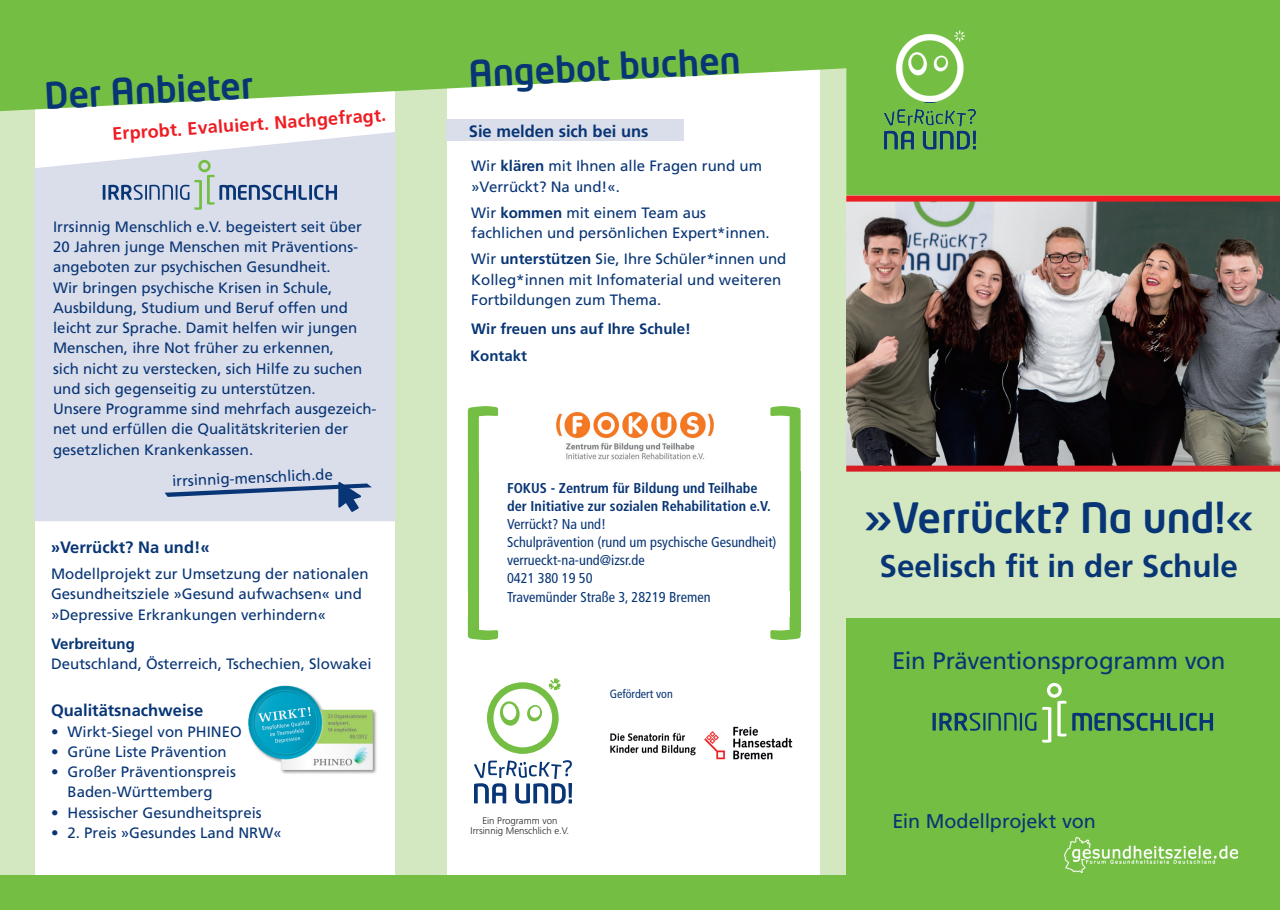
<style>
.page{position:relative;width:1280px;height:910px;background:#fff}
.page>*{position:absolute;margin:0;border:0;box-sizing:border-box;transform-origin:0 0}
.t1{font:500 41.25px "Neo Tech Pro";color:#083575}
.t2{font:500 36px "Neo Tech Pro";color:#083575}
.t3{font:700 31.5px "Frutiger";color:#083575}
.t4{font:24px "Frutiger";letter-spacing:-.01em;color:#083575}
.t5{font:19.8px "Frutiger";letter-spacing:-.01em;color:#083575}
.t6{font:700 18px "Frutiger";color:#ee1d23}
.t7{font:700 16.5px "Frutiger";color:#083575}
.t8{font:15px/20.2px "Frutiger";color:#083575}
.t9{font:700 15px/27px "Frutiger";color:#083575}
.t10{font:condensed 14.25px/18px "Frutiger";color:#083575}
.t11{font:700 condensed 14.25px/18px "Frutiger";color:#083575}
.t12{font:condensed 12px "Frutiger";color:#083575}
.t13{font:300 9.6px/10.1px "Frutiger";color:#231f20;text-align:center}
.s1{font-weight:700}
</style>
<div class="page">
<div style="left:0;top:4px;width:34px;height:902px;background:#d3e8c0"></div>
<div style="left:395px;top:9px;width:51px;height:892px;background:#d3e8c0"></div>
<div style="left:821px;top:53px;width:25px;height:823px;background:#d3e8c0"></div>
<div style="left:846px;top:464px;width:434px;height:260px;background:#d3e8c0"></div>
<div style="left:846px;top:619px;width:434px;height:270px;background:#74bf43"></div>
<div style="left:846px;top:0;width:434px;height:196px;background:#74bf43"></div>
<div style="left:0;top:876px;width:1280px;height:34px;background:#74bf43"></div>
<img style="left:1064px;top:838px;width:174px;height:35px">
<svg style="left:468px;top:406px;width:30px;height:234px"></svg>
<div style="left:465px;top:591px;width:36px;height:19px;background:#fff"></div>
<div style="left:468px;top:471px;width:11px;height:160px;background:#74bf43"></div>
<img style="left:248px;top:685px;width:129px;height:89px">
<svg style="left:770px;top:406px;width:31px;height:234px"></svg>
<div style="left:768px;top:591px;width:35px;height:19px;background:#fff"></div>
<div style="left:790px;top:471px;width:11px;height:160px;background:#74bf43"></div>
<img style="left:556px;top:411px;width:158px;height:49px">
<img style="left:610px;top:726px;width:183px;height:34px">
<div style="left:34px;top:132px;width:361px;height:389px;background:#daddea"></div>
<svg style="left:0;top:0;width:847px;height:111px;fill:#74bf43"></svg>
<img style="left:846px;top:202px;width:434px;height:264px">
<div style="left:446px;top:119px;width:238px;height:21px;background:#daddea"></div>
<svg style="left:474px;top:760px;width:98px;height:44px"></svg>
<svg style="left:487px;top:678px;width:73px;height:76px"></svg>
<div style="left:846px;top:196px;width:434px;height:6px;background:#ee1d23"></div>
<div style="left:846px;top:466px;width:434px;height:6px;background:#d81c23"></div>
<img style="left:883px;top:30px;width:94px;height:120px">
<svg style="left:932px;top:713px;width:4px;height:18px"></svg>
<svg style="left:939px;top:713px;width:97px;height:18px"></svg>
<hr style="left:1180px;top:713px;width:3px;height:18px;background:#083575">
<svg style="left:1186px;top:713px;width:27px;height:18px"></svg>
<svg style="left:1072px;top:713px;width:105px;height:18px"></svg>
<svg style="left:1042px;top:683px;width:24px;height:60px"></svg>
<hr style="left:309px;top:185px;width:3px;height:15px;background:#083575">
<svg style="left:314px;top:185px;width:23px;height:15px"></svg>
<svg style="left:103px;top:160px;width:204px;height:50px;background:#bfc9d7"></svg>
<svg style="left:165px;top:482px;width:207px;height:30px;background:#b0bcd3"></svg>
<h2 class="t2" style="left:43px;top:73px;width:211px;rotate:-3deg">Der Anbieter</h2>
<p class="t6" style="left:112px;top:123px;width:276px;rotate:-4deg">Erprobt. Evaluiert. Nachgefragt.</p>
<p class="t8" style="left:53px;top:216px;width:325px">Irrsinnig Menschlich e.V. begeistert seit über 20 Jahren junge Menschen mit Präventions&shy;angeboten zur psychischen Gesundheit.<br>Wir bringen psychische Krisen in Schule, Ausbildung, Studium und Beruf offen und leicht zur Sprache. Damit helfen wir jungen Menschen, ihre Not früher zu erkennen,<br>sich nicht zu verstecken, sich Hilfe zu suchen und sich gegenseitig zu unterstützen.<br>Unsere Programme sind mehrfach ausgezeich&shy;net und erfüllen die Qualitätskriterien der gesetzlichen Krankenkassen.</p>
<p class="t8" style="left:172px;top:471px;width:162px;rotate:-3deg">irrsinnig-menschlich.de</p>
<p class="t7" style="left:51px;top:537px;width:160px">»Verrückt? Na und!«</p>
<p class="t8" style="left:51px;top:564px;width:319px">Modellprojekt zur Umsetzung der nationalen<br>Gesundheitsziele »Gesund aufwachsen« und »Depressive Erkrankungen verhindern«</p>
<p class="t9" style="left:51px;top:630px;width:85px">Verbreitung</p>
<p class="t8" style="left:51px;top:654px;width:322px">Deutschland, Österreich, Tschechien, Slowakei</p>
<p class="t7" style="left:51px;top:701px;width:154px">Qualitätsnachweise</p>
<p class="t8" style="left:51px;top:721px;width:192px">• Wirkt-Siegel von PHINEO</p>
<p class="t8" style="left:51px;top:741px;width:177px">• Grüne Liste Prävention</p>
<p class="t8" style="left:51px;top:762px;width:186px;text-align:center">• Großer Präventionspreis<br>Baden-Württemberg</p>
<p class="t8" style="left:51px;top:802px;width:212px">• Hessischer Gesundheitspreis</p>
<p class="t8" style="left:51px;top:822px;width:232px">• 2. Preis »Gesundes Land NRW«</p>
<h2 class="t2" style="left:467px;top:51px;width:274px;rotate:-3deg">Angebot buchen</h2>
<p class="t7" style="left:469px;top:121px;width:181px">Sie melden sich bei uns</p>
<p class="t7" style="left:469px;top:124px;width:181px">Sie melden sich bei uns</p>
<p class="t8" style="left:471px;top:156px;width:292px">Wir <span class="s1">klären</span> mit Ihnen alle Fragen rund um »Verrückt? Na und!«.</p>
<p class="t8" style="left:471px;top:202px;width:300px">Wir <span class="s1">kommen</span> mit einem Team aus fachlichen und persönlichen Expert*innen.</p>
<p class="t8" style="left:471px;top:249px;width:317px">Wir <span class="s1">unterstützen</span> Sie, Ihre Schüler*innen und<br>Kolleg*innen mit Infomaterial und weiteren<br>Fortbildungen zum Thema.</p>
<p class="t9" style="left:470px;top:315px;width:222px">Wir freuen uns auf Ihre Schule!<br>Kontakt</p>
<p class="t11" style="left:507px;top:479px;width:265px">FOKUS - Zentrum für Bildung und Teilhabe der Initiative zur sozialen Rehabilitation e.V.</p>
<p class="t10" style="left:507px;top:515px;width:271px">Verrückt? Na und!<br>Schulprävention (rund um psychische Gesundheit) verrueckt-na-und@izsr.de<br>0421 380 19 50</p>
<p class="t10" style="left:507px;top:589px;width:205px">Travemünder Straße 3, 28219 Bremen</p>
<p class="t12" style="left:610px;top:687px;width:65px">Gefördert von</p>
<p class="t13" style="left:471px;top:816px;width:100px">Ein Programm von<br>Irrsinnig Menschlich e.V.</p>
<h1 class="t1" style="left:864px;top:492px;width:391px">»Verrückt? Na und!«</h1>
<h3 class="t3" style="left:879px;top:548px;width:360px">Seelisch fit in der Schule</h3>
<h3 class="t4" style="left:892px;top:647px;width:335px">Ein Präventionsprogramm von</h3>
<h3 class="t5" style="left:892px;top:809px;width:205px">Ein Modellprojekt von</h3>
</div>
